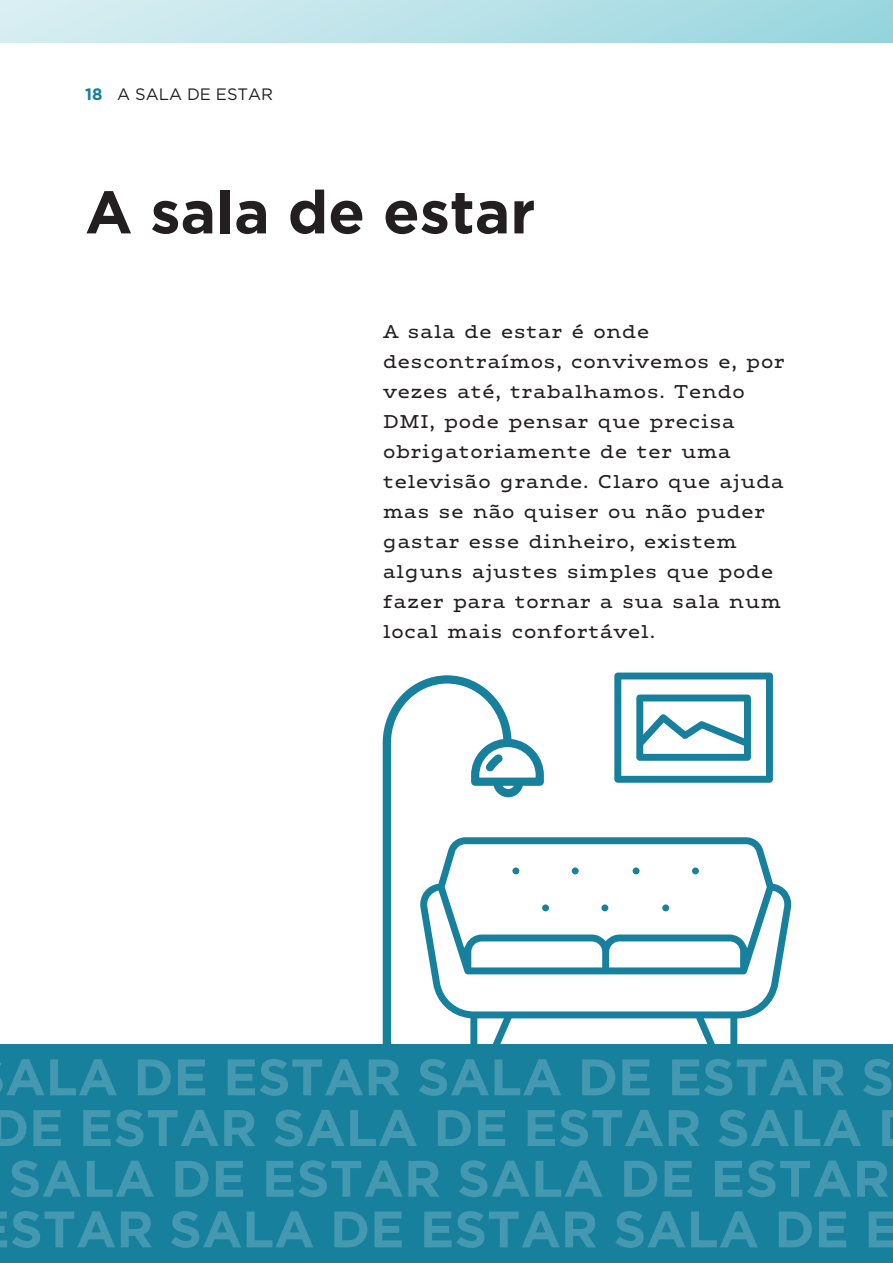
<style>
.page{position:relative;width:893px;height:1263px;background:#fff}
.page>*{position:absolute;margin:0;border:0;box-sizing:border-box;transform-origin:0 0}
.t1{font:700 60px "Gotham";color:#231f20}
.t2{font:700 51.3px "Gotham";color:rgb(255 255 255/.2)}
.t3{font:21px/30px "Maxular Rx";color:#231f20}
.t4{font:16.5px "Gotham";color:#231f20}
.s1{font-weight:700;color:#17809d}
</style>
<div class="page">
<div style="left:0;top:1044px;width:893px;height:219px;background:#17809d"></div>
<svg style="left:544px;top:837px;width:248px;height:207px"></svg>
<div style="left:572px;top:867px;width:7px;height:7px;background:#17809d;border-radius:50%"></div>
<div style="left:542px;top:904px;width:7px;height:7px;background:#17809d;border-radius:50%"></div>
<div style="left:601px;top:904px;width:7px;height:7px;background:#17809d;border-radius:50%"></div>
<div style="left:633px;top:867px;width:6px;height:7px;background:#17809d;border-radius:50%"></div>
<div style="left:662px;top:904px;width:7px;height:7px;background:#17809d;border-radius:50%"></div>
<div style="left:692px;top:867px;width:7px;height:7px;background:#17809d;border-radius:50%"></div>
<svg style="left:614px;top:672px;width:159px;height:111px"></svg>
<svg style="left:383px;top:675px;width:161px;height:369px"></svg>
<div style="left:0;top:0;width:893px;height:43px;background:linear-gradient(to right,#daeff3,#98d5de)"></div>
<p class="t4" style="left:85px;top:84px;width:190px"><span class="s1">18</span> A SALA DE ESTAR</p>
<h1 class="t1" style="left:85px;top:177px;width:452px">A sala de estar</h1>
<p class="t3" style="left:383px;top:315px;width:404px">A sala de estar é onde descontraímos, convivemos e, por vezes até, trabalhamos. Tendo<br>DMI, pode pensar que precisa obrigatoriamente de ter uma televisão grande. Claro que ajuda mas se não quiser ou não puder gastar esse dinheiro, existem alguns ajustes simples que pode fazer para tornar a sua sala num local mais confortável.</p>
<h2 class="t2" style="left:5px;top:1047px;width:890px">ALA DE ESTAR SALA DE ESTAR S</h2>
<h2 class="t2" style="left:-11px;top:1098px;width:875px">DE ESTAR SALA DE ESTAR SALA</h2>
<h2 class="t2" style="left:9px;top:1149px;width:883px">SALA DE ESTAR SALA DE ESTAR</h2>
<h2 class="t2" style="left:10px;top:1199px;width:890px">STAR SALA DE ESTAR SALA DE E</h2>
</div>
